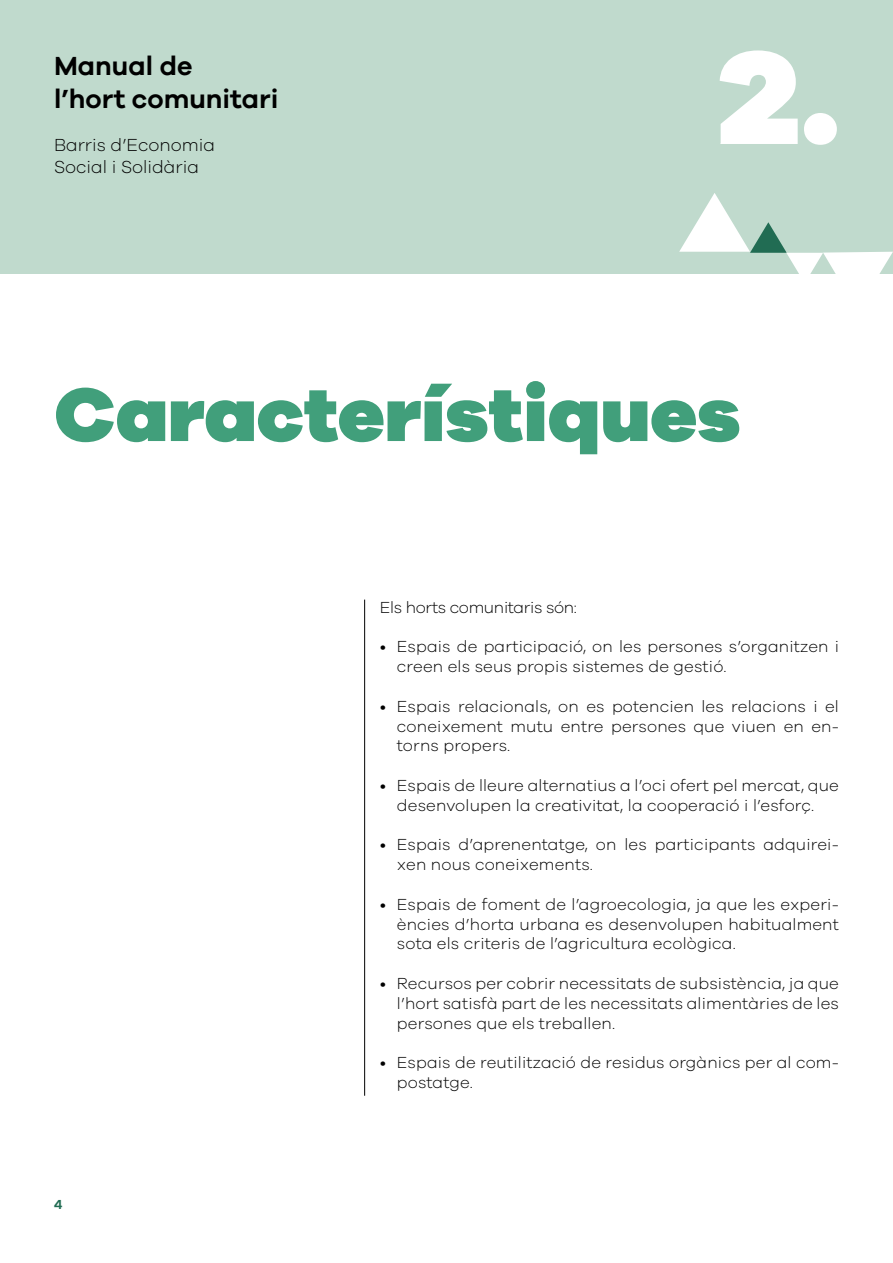
<style>
.page{position:relative;width:893px;height:1263px;background:#fff}
.page>*{position:absolute;margin:0;border:0;box-sizing:border-box;transform-origin:0 0}
.t1{font:900 136.5px "Galano Grotesque";color:#fff}
.t2{font:900 78px "Galano Grotesque";color:#419f7b}
.t3{font:600 27px/32.4px "Galano Grotesque";color:#000}
.t4{font:300 18px/21.6px "Galano Grotesque";color:#000}
.t5{font:300 16.5px/19.8px "Galano Grotesque";letter-spacing:.01em;color:#000}
.t6{font:300 16.5px "Galano Grotesque";letter-spacing:-.02em;color:#000}
.t7{font:600 13.5px "Galano Grotesque";color:#216c53}
</style>
<div class="page">
<div style="left:0;top:0;width:893px;height:273px;background:#c0dacd"></div>
<svg style="left:679px;top:193px;width:214px;height:81px"></svg>
<hr style="left:364px;top:600px;width:1px;height:496px;background:#000">
<h3 class="t3" style="left:54px;top:49px;width:226px">Manual de<br>l’hort comunitari</h3>
<p class="t4" style="left:54px;top:134px;width:163px">Barris d’Economia<br>Social i Solidària</p>
<h1 class="t1" style="left:717px;top:11px;width:123px">2.</h1>
<h2 class="t2" style="left:54px;top:365px;width:688px">Característiques</h2>
<p class="t7" style="left:54px;top:1196px;width:10px">4</p>
<p class="t6" style="left:380px;top:597px;width:199px">Els horts comunitaris són:</p>
<p class="t5" style="left:397px;top:636px;width:444px;text-indent:-17px">• Espais de participació, on les persones s’organitzen i creen els seus propis sistemes de gestió.</p>
<p class="t5" style="left:397px;top:696px;width:444px;text-align:justify;text-indent:-17px">• Espais relacionals, on es potencien les relacions i el coneixement mutu entre persones que viuen en en&shy;torns propers.</p>
<p class="t5" style="left:380px;top:775px;width:461px;text-align:center">• Espais de lleure alternatius a l’oci ofert pel mercat, que desenvolupen la creativitat, la cooperació i l’esforç.</p>
<p class="t5" style="left:397px;top:834px;width:444px;text-indent:-17px">• Espais d’aprenentatge, on les participants adquirei&shy;xen nous coneixements.</p>
<p class="t5" style="left:397px;top:894px;width:444px;text-align:justify;text-indent:-17px">• Espais de foment de l’agroecologia, ja que les experi&shy;ències d’horta urbana es desenvolupen habitualment sota els criteris de l’agricultura ecològica.</p>
<p class="t5" style="left:397px;top:973px;width:444px;text-align:justify;text-indent:-17px">• Recursos per cobrir necessitats de subsistència, ja que l’hort satisfà part de les necessitats alimentàries de les persones que els treballen.</p>
<p class="t5" style="left:397px;top:1052px;width:444px;text-indent:-17px">• Espais de reutilització de residus orgànics per al com&shy;postatge.</p>
</div>
